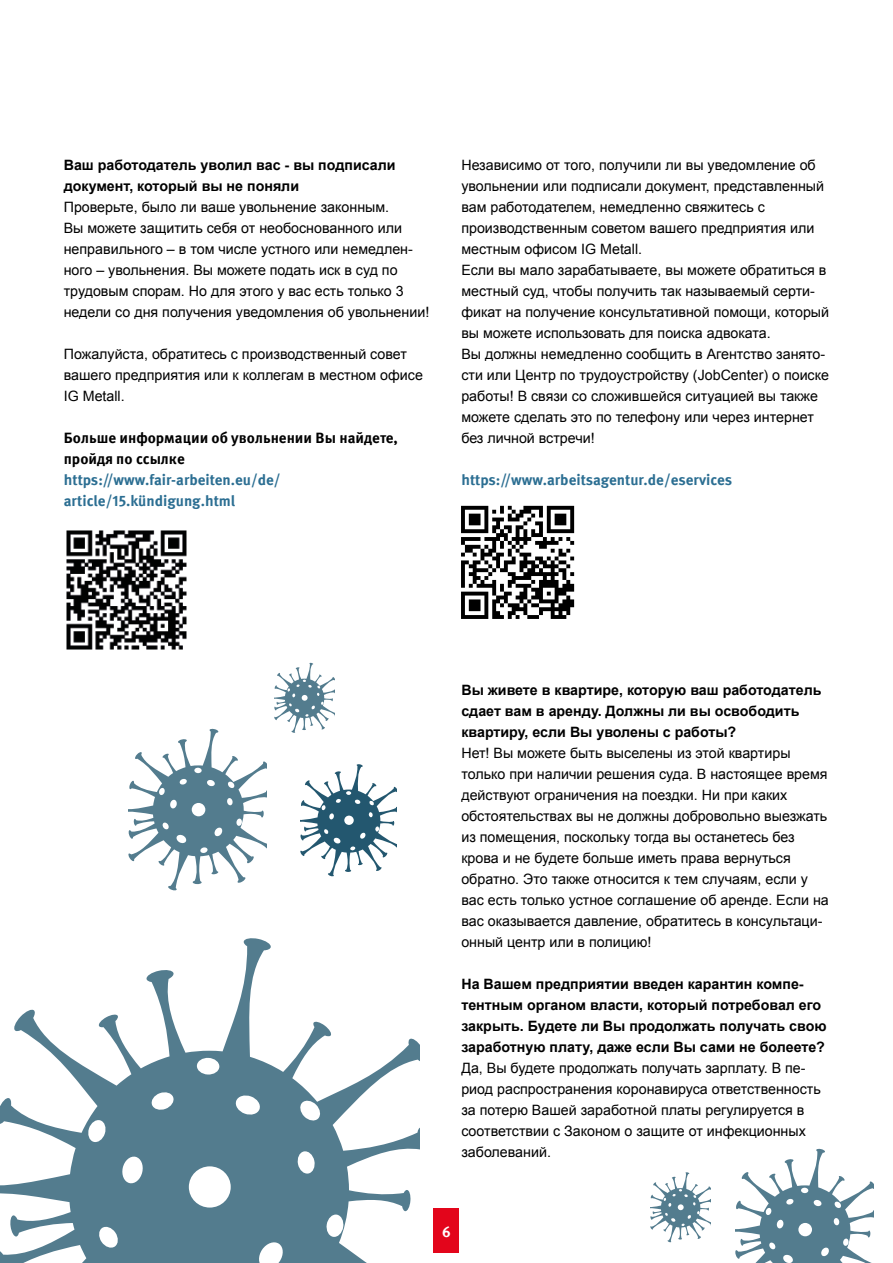
<style>
.page{position:relative;width:893px;height:1263px;background:#fff}
.page>*{position:absolute;margin:0;border:0;box-sizing:border-box;transform-origin:0 0}
.t1{font:700 15px/21px "Meta IGM";color:#2b6e92}
.t2{font:700 15px/21px "Meta IGM";color:#000}
.t3{font:700 15px "Meta IGM";color:#fff}
.t4{font:14.25px/21px "Arial";color:#000}
.t5{font:700 14.25px/21px "Arial";color:#000}
</style>
<div class="page">
<div style="left:434px;top:1208px;width:25px;height:44px;background:#e3051b"></div>
<img style="left:66px;top:530px;width:121px;height:120px">
<svg style="left:461px;top:506px;width:113px;height:113px"></svg>
<svg style="left:0;top:938px;width:419px;height:325px"></svg>
<div style="left:189px;top:1166px;width:42px;height:41px;background:#fff;border-radius:50%"></div>
<svg style="left:140px;top:1262px;width:34px;height:1px"></svg>
<svg style="left:258px;top:1240px;width:26px;height:23px"></svg>
<svg style="left:297px;top:1150px;width:19px;height:24px"></svg>
<svg style="left:150px;top:1091px;width:25px;height:20px"></svg>
<svg style="left:121px;top:1155px;width:23px;height:29px"></svg>
<svg style="left:235px;top:1094px;width:26px;height:22px"></svg>
<svg style="left:299px;top:1099px;width:22px;height:23px"></svg>
<svg style="left:87px;top:1119px;width:20px;height:24px"></svg>
<svg style="left:326px;top:1214px;width:18px;height:23px"></svg>
<div style="left:197px;top:1057px;width:23px;height:18px;background:#fff;border-radius:50%"></div>
<svg style="left:98px;top:1225px;width:21px;height:24px"></svg>
<svg style="left:129px;top:729px;width:138px;height:162px"></svg>
<svg style="left:274px;top:663px;width:60px;height:70px"></svg>
<svg style="left:301px;top:764px;width:95px;height:112px"></svg>
<svg style="left:735px;top:1148px;width:138px;height:115px"></svg>
<svg style="left:650px;top:1172px;width:60px;height:70px"></svg>
<p class="t5" style="left:64px;top:155px;width:333px">Ваш работодатель уволил вас - вы подписали документ, который вы не поняли</p>
<p class="t4" style="left:64px;top:197px;width:367px">Проверьте, было ли ваше увольнение законным.<br>Вы можете защитить себя от необоснованного или неправильного – в том числе устного или немедлен&shy;ного – увольнения. Вы можете подать иск в суд по трудовым спорам. Но для этого у вас есть только 3 недели со дня получения уведомления об увольнении!</p>
<p class="t4" style="left:64px;top:344px;width:361px">Пожалуйста, обратитесь с производственный совет вашего предприятия или к коллегам в местном офисе<br>IG Metall.</p>
<p class="t2" style="left:64px;top:426px;width:336px">Больше информации об увольнении Вы найдете, пройдя по ссылке</p>
<p class="t1" style="left:64px;top:468px;width:218px">https://www.fair-arbeiten.eu/de/ article/15.kündigung.html</p>
<p class="t4" style="left:461px;top:155px;width:369px">Независимо от того, получили ли вы уведомление об увольнении или подписали документ, представленный вам работодателем, немедленно свяжитесь с производственным советом вашего предприятия или местным офисом IG Metall.<br>Если вы мало зарабатываете, вы можете обратиться в местный суд, чтобы получить так называемый серти&shy;фикат на получение консультативной помощи, который вы можете использовать для поиска адвоката.<br>Вы должны немедленно сообщить в Агентство занято&shy;сти или Центр по трудоустройству (JobCenter) о поиске работы! В связи со сложившейся ситуацией вы также можете сделать это по телефону или через интернет без личной встречи!</p>
<p class="t1" style="left:461px;top:468px;width:272px">https://www.arbeitsagentur.de/eservices</p>
<p class="t5" style="left:461px;top:680px;width:362px">Вы живете в квартире, которую ваш работодатель сдает вам в аренду. Должны ли вы освободить квартиру, если Вы уволены с работы?</p>
<p class="t4" style="left:461px;top:743px;width:369px">Нет! Вы можете быть выселены из этой квартиры только при наличии решения суда. В настоящее время действуют ограничения на поездки. Ни при каких обстоятельствах вы не должны добровольно выезжать из помещения, поскольку тогда вы останетесь без крова и не будете больше иметь права вернуться обратно. Это также относится к тем случаям, если у вас есть только устное соглашение об аренде. Если на вас оказывается давление, обратитесь в консультаци&shy;онный центр или в полицию!</p>
<p class="t5" style="left:461px;top:974px;width:367px">На Вашем предприятии введен карантин компе&shy;тентным органом власти, который потребовал его закрыть. Будете ли Вы продолжать получать свою заработную плату, даже если Вы сами не болеете?</p>
<p class="t4" style="left:461px;top:1058px;width:361px">Да, Вы будете продолжать получать зарплату. В пе&shy;риод распространения коронавируса ответственность за потерю Вашей заработной платы регулируется в соответствии с Законом о защите от инфекционных заболеваний.</p>
<p class="t3" style="left:442px;top:1220px;width:10px">6</p>
</div>
